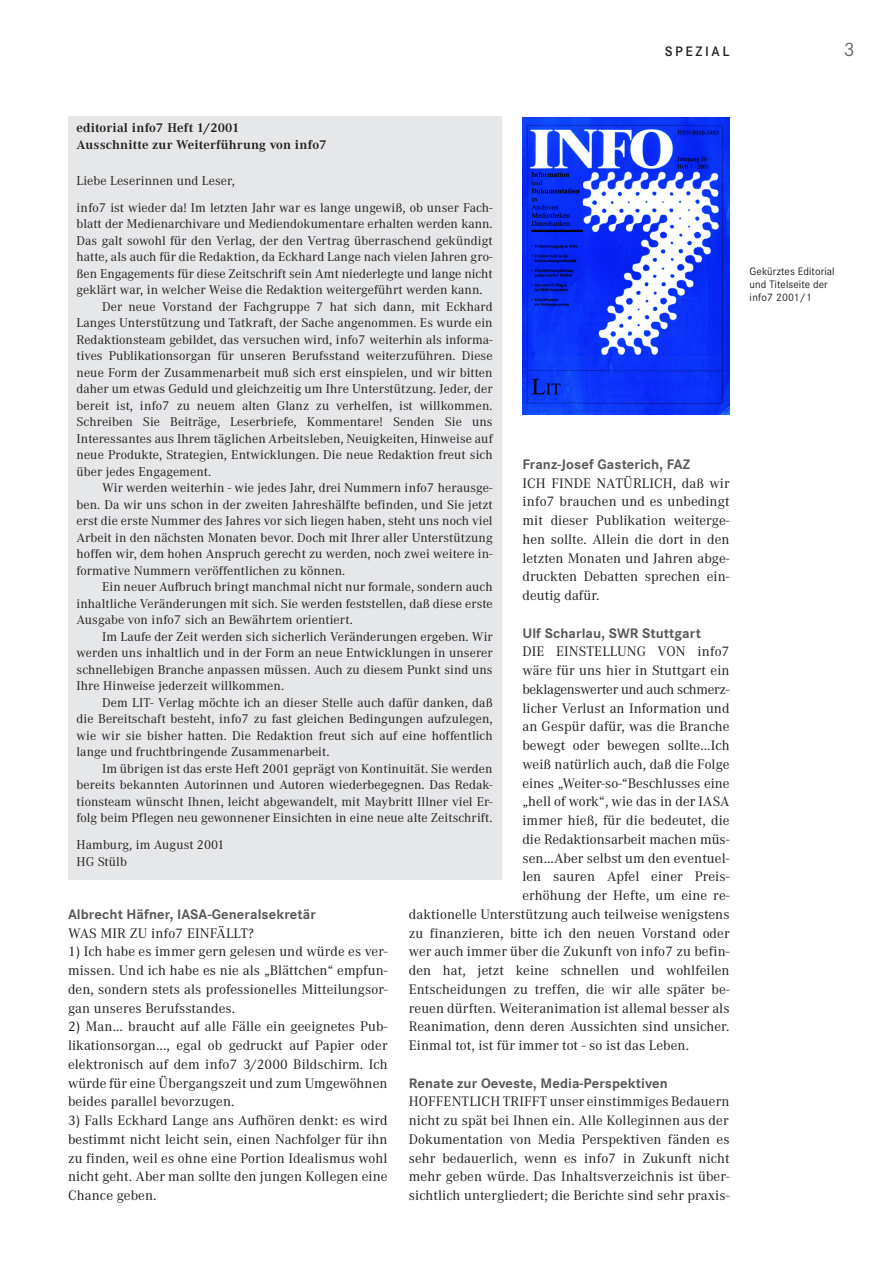
<style>
.page{position:relative;width:893px;height:1263px;background:#fff}
.page>*{position:absolute;margin:0;border:0;box-sizing:border-box;transform-origin:0 0}
._00_Pagina_rebü{font:20.25px "Corporate S";color:#6c6d70}
._02_Fließ_Corp_A{font:14.4px/18.8px "Corporate A";letter-spacing:.005em;color:#231f20;text-align:justify}
._02_Fließ_Corp_A-2{font:700 14.4px "Corporate S";letter-spacing:.005em;color:#57585a}
._02_Fließ_Corp_A-3{font:14.4px "Corporate A";letter-spacing:-.02em;color:#231f20}
.t1{font:600 14.25px "Corporate S";letter-spacing:.18em;color:#231f20}
._02_Fließ_Corp_A_Ein{font:13.2px/16.5px "Corporate A";letter-spacing:.005em;color:#231f20;text-align:justify}
._02_Fließ_Corp_A-4{font:13.2px/16.5px "Corporate A";letter-spacing:.005em;color:#231f20;text-align:justify}
._02_Subhead_03_Corp{font:700 13.2px/16.5px "Corporate A";letter-spacing:.01em;color:#231f20}
._03_Bildunterschrift{font:11.25px/12.8px "Corporate S";letter-spacing:.01em;color:#231f20}
</style>
<div class="page">
<div style="left:68px;top:117px;width:433px;height:763px;background:#e6e7e9"></div>
<img style="left:522px;top:117px;width:208px;height:298px">
<p class="t1" style="left:665px;top:43px;width:66px">SPEZIAL</p>
<p class="_00_Pagina_rebü" style="left:844px;top:38px;width:12px">3</p>
<p class="_02_Subhead_03_Corp" style="left:77px;top:120px;width:252px">editorial info7 Heft 1/2001<br>Ausschnitte zur Weiterführung von info7</p>
<p class="_02_Fließ_Corp_A-4" style="left:77px;top:172px;width:160px">Liebe Leserinnen und Leser,</p>
<p class="_02_Fließ_Corp_A-4" style="left:77px;top:199px;width:418px">info7 ist wieder da! Im letzten Jahr war es lange ungewiß, ob unser Fach&shy;blatt der Medienarchivare und Mediendokumentare erhalten werden kann.<br>Das galt sowohl für den Verlag, der den Vertrag überraschend gekündigt hatte, als auch für die Redaktion, da Eckhard Lange nach vielen Jahren gro&shy;ßen Engagements für diese Zeitschrift sein Amt niederlegte und lange nicht geklärt war, in welcher Weise die Redaktion weitergeführt werden kann.</p>
<p class="_02_Fließ_Corp_A_Ein" style="left:77px;top:298px;width:418px;text-indent:26px">Der neue Vorstand der Fachgruppe 7 hat sich dann, mit Eckhard Langes Unterstützung und Tatkraft, der Sache angenommen. Es wurde ein Redaktionsteam gebildet, das versuchen wird, info7 weiterhin als informa&shy;tives Publikationsorgan für unseren Berufsstand weiterzuführen. Diese neue Form der Zusammenarbeit muß sich erst einspielen, und wir bitten daher um etwas Geduld und gleichzeitig um Ihre Unterstützung. Jeder, der bereit ist, info7 zu neuem alten Glanz zu verhelfen, ist willkommen.<br>Schreiben Sie Beiträge, Leserbriefe, Kommentare! Senden Sie uns Interessantes aus Ihrem täglichen Arbeitsleben, Neuigkeiten, Hinweise auf neue Produkte, Strategien, Entwicklungen. Die neue Redaktion freut sich über jedes Engagement.</p>
<p class="_02_Fließ_Corp_A_Ein" style="left:77px;top:480px;width:418px;text-indent:26px">Wir werden weiterhin - wie jedes Jahr, drei Nummern info7 herausge&shy;ben. Da wir uns schon in der zweiten Jahreshälfte befinden, und Sie jetzt erst die erste Nummer des Jahres vor sich liegen haben, steht uns noch viel Arbeit in den nächsten Monaten bevor. Doch mit Ihrer aller Unterstützung hoffen wir, dem hohen Anspruch gerecht zu werden, noch zwei weitere in&shy;formative Nummern veröffentlichen zu können.</p>
<p class="_02_Fließ_Corp_A_Ein" style="left:77px;top:579px;width:418px;text-indent:26px">Ein neuer Aufbruch bringt manchmal nicht nur formale, sondern auch inhaltliche Veränderungen mit sich. Sie werden feststellen, daß diese erste Ausgabe von info7 sich an Bewährtem orientiert.</p>
<p class="_02_Fließ_Corp_A_Ein" style="left:77px;top:628px;width:418px;text-indent:26px">Im Laufe der Zeit werden sich sicherlich Veränderungen ergeben. Wir werden uns inhaltlich und in der Form an neue Entwicklungen in unserer schnellebigen Branche anpassen müssen. Auch zu diesem Punkt sind uns Ihre Hinweise jederzeit willkommen.</p>
<p class="_02_Fließ_Corp_A_Ein" style="left:77px;top:694px;width:418px;text-indent:26px">Dem LIT- Verlag möchte ich an dieser Stelle auch dafür danken, daß die Bereitschaft besteht, info7 zu fast gleichen Bedingungen aufzulegen, wie wir sie bisher hatten. Die Redaktion freut sich auf eine hoffentlich lange und fruchtbringende Zusammenarbeit.</p>
<p class="_02_Fließ_Corp_A_Ein" style="left:77px;top:760px;width:418px;text-indent:26px">Im übrigen ist das erste Heft 2001 geprägt von Kontinuität. Sie werden bereits bekannten Autorinnen und Autoren wiederbegegnen. Das Redak&shy;tionsteam wünscht Ihnen, leicht abgewandelt, mit Maybritt Illner viel Er&shy;folg beim Pflegen neu gewonnener Einsichten in eine neue alte Zeitschrift.</p>
<p class="_02_Fließ_Corp_A-4" style="left:77px;top:837px;width:150px">Hamburg, im August 2001</p>
<p class="_02_Fließ_Corp_A-4" style="left:77px;top:853px;width:52px">HG Stülb</p>
<p class="_02_Fließ_Corp_A-2" style="left:522px;top:456px;width:169px">Franz-Josef Gasterich, FAZ</p>
<p class="_02_Fließ_Corp_A" style="left:522px;top:474px;width:209px">ICH FINDE NATÜRLICH, daß wir info7 brauchen und es unbedingt mit dieser Publikation weiterge&shy;hen sollte. Allein die dort in den letzten Monaten und Jahren abge&shy;druckten Debatten sprechen ein&shy;deutig dafür.</p>
<p class="_02_Fließ_Corp_A-2" style="left:522px;top:624px;width:180px">Ulf Scharlau, SWR Stuttgart</p>
<p class="_02_Fließ_Corp_A" style="left:522px;top:642px;width:209px">DIE EINSTELLUNG VON info7</p>
<p class="_02_Fließ_Corp_A" style="left:522px;top:661px;width:209px">wäre für uns hier in Stuttgart ein</p>
<p class="_02_Fließ_Corp_A-3" style="left:522px;top:681px;width:209px">beklagenswerter und auch schmerz-</p>
<p class="_02_Fließ_Corp_A" style="left:522px;top:699px;width:209px">licher Verlust an Information und</p>
<p class="_02_Fließ_Corp_A" style="left:522px;top:717px;width:209px">an Gespür dafür, was die Branche</p>
<p class="_02_Fließ_Corp_A" style="left:522px;top:736px;width:209px">bewegt oder bewegen sollte...Ich</p>
<p class="_02_Fließ_Corp_A" style="left:522px;top:755px;width:209px">weiß natürlich auch, daß die Folge</p>
<p class="_02_Fließ_Corp_A" style="left:522px;top:774px;width:209px">eines „Weiter-so-“Beschlusses eine</p>
<p class="_02_Fließ_Corp_A" style="left:522px;top:792px;width:209px">„hell of work“, wie das in der IASA</p>
<p class="_02_Fließ_Corp_A" style="left:522px;top:811px;width:209px">immer hieß, für die bedeutet, die</p>
<p class="_02_Fließ_Corp_A" style="left:522px;top:830px;width:209px">die Redaktionsarbeit machen müs-</p>
<p class="_02_Fließ_Corp_A" style="left:522px;top:849px;width:209px">sen...Aber selbst um den eventuel-</p>
<p class="_02_Fließ_Corp_A" style="left:522px;top:867px;width:209px">len sauren Apfel einer Preis-</p>
<p class="_02_Fließ_Corp_A" style="left:522px;top:886px;width:209px">erhöhung der Hefte, um eine re-</p>
<p class="_02_Fließ_Corp_A" style="left:409px;top:905px;width:322px">daktionelle Unterstützung auch teilweise wenigstens</p>
<p class="_02_Fließ_Corp_A" style="left:409px;top:924px;width:322px">zu finanzieren, bitte ich den neuen Vorstand oder</p>
<p class="_02_Fließ_Corp_A" style="left:409px;top:942px;width:322px">wer auch immer über die Zukunft von info7 zu befin-</p>
<p class="_02_Fließ_Corp_A" style="left:409px;top:961px;width:322px">den hat, jetzt keine schnellen und wohlfeilen</p>
<p class="_02_Fließ_Corp_A" style="left:409px;top:980px;width:322px">Entscheidungen zu treffen, die wir alle später be-</p>
<p class="_02_Fließ_Corp_A" style="left:409px;top:999px;width:322px">reuen dürften. Weiteranimation ist allemal besser als</p>
<p class="_02_Fließ_Corp_A" style="left:409px;top:1017px;width:322px">Reanimation, denn deren Aussichten sind unsicher.</p>
<p class="_02_Fließ_Corp_A" style="left:409px;top:1036px;width:282px">Einmal tot, ist für immer tot - so ist das Leben.</p>
<p class="_02_Fließ_Corp_A-2" style="left:409px;top:1074px;width:261px">Renate zur Oeveste, Media-Perspektiven</p>
<p class="_02_Fließ_Corp_A" style="left:409px;top:1092px;width:322px">HOFFENTLICH TRIFFT unser einstimmiges Bedauern nicht zu spät bei Ihnen ein. Alle Kolleginnen aus der</p>
<p class="_02_Fließ_Corp_A" style="left:409px;top:1130px;width:322px">Dokumentation von Media Perspektiven fänden es sehr bedauerlich, wenn es info7 in Zukunft nicht mehr geben würde. Das Inhaltsverzeichnis ist über&shy;sichtlich untergliedert; die Berichte sind sehr praxis-</p>
<p class="_02_Fließ_Corp_A-2" style="left:68px;top:906px;width:249px">Albrecht Häfner, IASA-Generalsekretär</p>
<p class="_02_Fließ_Corp_A" style="left:68px;top:924px;width:187px">WAS MIR ZU info7 EINFÄLLT?</p>
<p class="_02_Fließ_Corp_A" style="left:68px;top:942px;width:321px">1) Ich habe es immer gern gelesen und würde es ver&shy;missen. Und ich habe es nie als „Blättchen“ empfun&shy;den, sondern stets als professionelles Mitteilungsor&shy;gan unseres Berufsstandes.</p>
<p class="_02_Fließ_Corp_A" style="left:68px;top:1017px;width:321px">2) Man... braucht auf alle Fälle ein geeignetes Pub&shy;likationsorgan..., egal ob gedruckt auf Papier oder elektronisch auf dem info7 3/2000 Bildschirm. Ich würde für eine Übergangszeit und zum Umgewöhnen beides parallel bevorzugen.</p>
<p class="_02_Fließ_Corp_A" style="left:68px;top:1111px;width:321px">3) Falls Eckhard Lange ans Aufhören denkt: es wird bestimmt nicht leicht sein, einen Nachfolger für ihn zu finden, weil es ohne eine Portion Idealismus wohl nicht geht. Aber man sollte den jungen Kollegen eine Chance geben.</p>
<p class="_03_Bildunterschrift" style="left:750px;top:265px;width:87px">Gekürztes Editorial und Titelseite der info7 2001/1</p>
</div>
